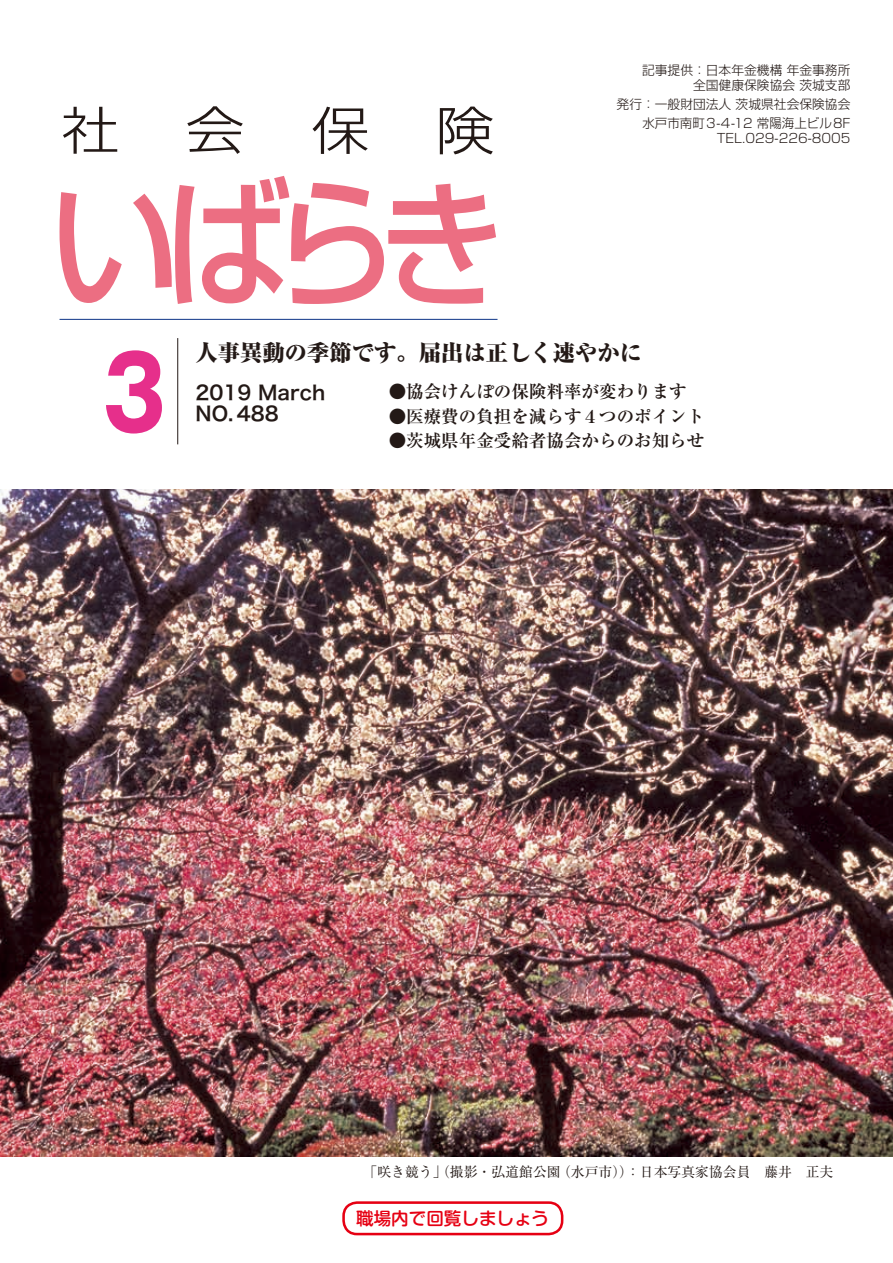
<style>
.page{position:relative;width:893px;height:1263px;background:#fff}
.page>*{position:absolute;margin:0;border:0;box-sizing:border-box;transform-origin:0 0}
.t1{font:700 99.9px "Gothic MB101 Pro";color:#e62f8b;scale:.84 1}
.t2{font:800 expanded 22.35px "Ryumin Pro";color:#231916}
.t3{font:19.65px/21.3px "Hira Kaku Pro W6";color:#231916}
.t4{font:700 17.55px "Ryumin Pro";color:#231916}
.t5{font:500 17.55px "Shin M Go Pro";color:#e60013}
.t6{font:13.8px "Ryumin Pro";color:#231916}
.t7{font:300 12.75px/14.9px "Shin Go Pro";color:#231916;text-align:right}
</style>
<div class="page">
<hr style="left:177px;top:338px;width:1px;height:106px;background:#231916">
<hr style="left:60px;top:319px;width:437px;height:1px;background:#0d3488">
<svg style="left:63px;top:107px;width:54px;height:47px"></svg>
<svg style="left:187px;top:106px;width:56px;height:48px"></svg>
<svg style="left:313px;top:107px;width:55px;height:47px"></svg>
<svg style="left:440px;top:107px;width:53px;height:47px"></svg>
<svg style="left:60px;top:176px;width:436px;height:128px"></svg>
<img style="left:0;top:489px;width:893px;height:668px">
<div style="left:342px;top:1201px;width:221px;height:34px;border:3px solid #e60013;border-radius:14px"></div>
<p class="t7" style="left:642px;top:61px;width:210px">記事提供：日本年金機構年金事務所全国健康保険協会茨城支部</p>
<p class="t7" style="left:617px;top:93px;width:235px;line-height:19.2px">発行：一般財団法人茨城県社会保険協会水戸市南町3-4-12 常陽海上ビル8F</p>
<p class="t7" style="left:717px;top:129px;width:135px">TEL.029-226-8005</p>
<h1 class="t1" style="left:102px;top:310px;width:77px">3</h1>
<h2 class="t2" style="left:196px;top:334px;width:448px">人事異動の季節です。届出は正しく速やかに</h2>
<h3 class="t3" style="left:196px;top:381px;width:131px">2019 March<br>NO. 488</h3>
<h3 class="t4" style="left:389px;top:378px;width:300px">●協会けんぽの保険料率が変わります</h3>
<h3 class="t4" style="left:389px;top:402px;width:317px">●医療費の負担を減らす４つのポイント</h3>
<h3 class="t4" style="left:389px;top:427px;width:317px">●茨城県年金受給者協会からのお知らせ</h3>
<p class="t6" style="left:364px;top:1161px;width:198px">「咲き競う」（撮影・弘道館公園</p>
<h3 class="t5" style="left:356px;top:1204px;width:194px">職場内で回覧しましょう</h3>
<p class="t6" style="left:557px;top:1161px;width:78px">（水戸市））</p>
<p class="t6" style="left:626px;top:1161px;width:209px">：日本写真家協会員　藤井　正夫</p>
</div>
